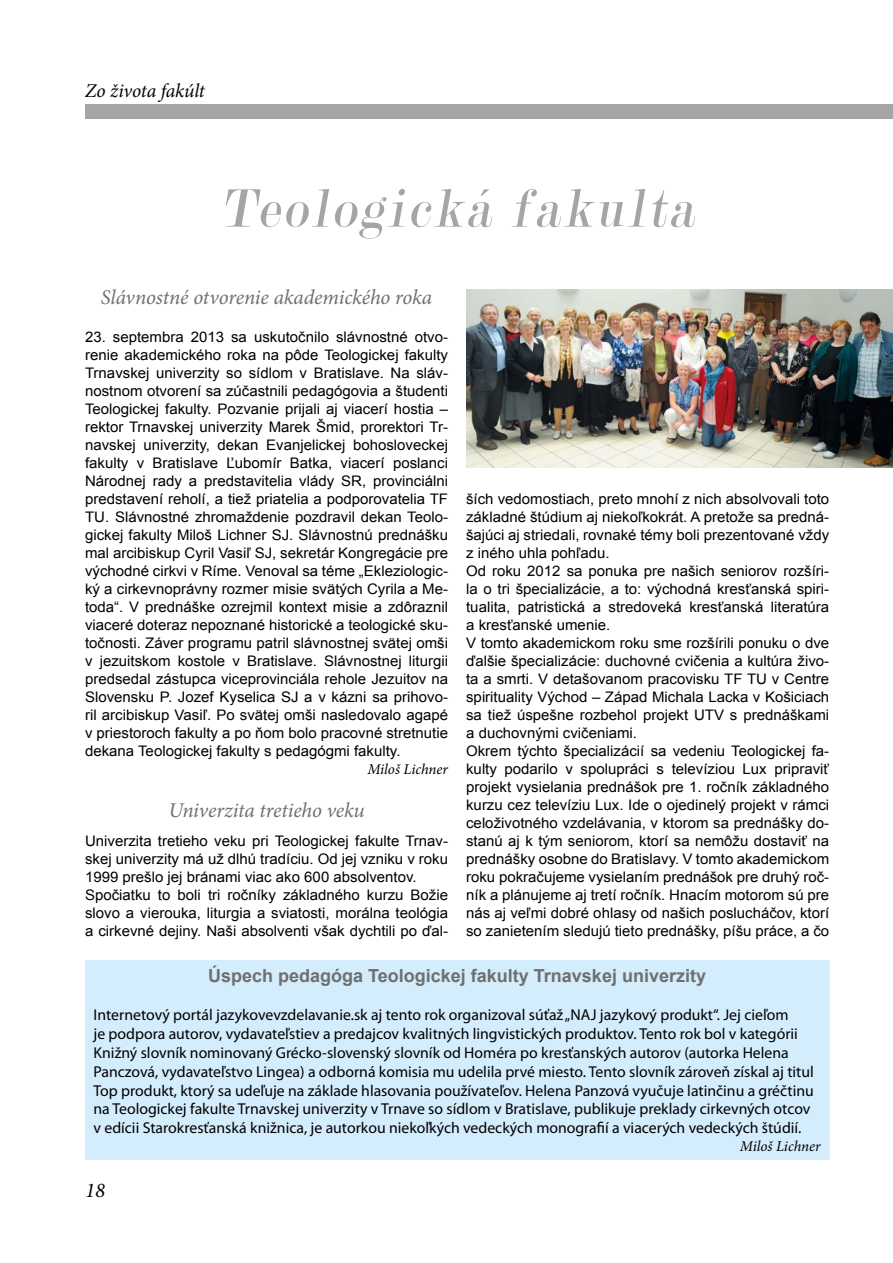
<style>
.page{position:relative;width:893px;height:1263px;background:#fff}
.page>*{position:absolute;margin:0;border:0;box-sizing:border-box;transform-origin:0 0}
.t1{font:italic 57.75px "Modern";color:#a6a5a5;scale:.93 1}
.t2{font:italic 21px "Minion Pro";letter-spacing:-.005em;color:#706f6f}
.t3{font:italic 21px "Minion Pro";color:#000}
.t4{font:italic 19.5px "Minion Pro";letter-spacing:-.01em;color:#000}
.t5{font:700 18px "Arial";color:#706f6f}
.t6{font:15.75px/18.9px "Myriad Pro";color:#000}
.t7{font:italic 15px "Minion Pro";color:#000}
.t8{font:14.55px/18px "Arial";color:#000}
</style>
<div class="page">
<div style="left:85px;top:104px;width:808px;height:15px;background:#a6a5a5"></div>
<div style="left:85px;top:960px;width:744px;height:200px;background:#d4edfc"></div>
<img style="left:466px;top:289px;width:427px;height:179px">
<h3 class="t4" style="left:85px;top:78px;width:121px">Zo života fakúlt</h3>
<h1 class="t1" style="left:221px;top:180px;width:521px">Teolog ická fakulta</h1>
<h2 class="t2" style="left:101px;top:283px;width:333px">Slávnostné otvorenie akademického roka</h2>
<p class="t8" style="left:85px;top:328px;width:365px;text-align:justify">23. septembra 2013 sa uskutočnilo slávnostné otvo&shy;renie akademického roka na pôde Teologickej fakulty Trnavskej univerzity so sídlom v Bratislave. Na sláv&shy;nostnom otvorení sa zúčastnili pedagógovia a študenti Teologickej fakulty. Pozvanie prijali aj viacerí hostia – rektor Trnavskej univerzity Marek Šmid, prorektori Tr&shy;navskej univerzity, dekan Evanjelickej bohosloveckej fakulty v Bratislave Ľubomír Batka, viacerí poslanci Národnej rady a predstavitelia vlády SR, provinciálni predstavení reholí, a tiež priatelia a podporovatelia TF TU. Slávnostné zhromaždenie pozdravil dekan Teolo&shy;gickej fakulty Miloš Lichner SJ. Slávnostnú prednášku mal arcibiskup Cyril Vasiľ SJ, sekretár Kongregácie pre východné cirkvi v Ríme. Venoval sa téme „Ekleziologic&shy;ký a cirkevnoprávny rozmer misie svätých Cyrila a Me&shy;toda“. V prednáške ozrejmil kontext misie a zdôraznil viaceré doteraz nepoznané historické a teologické sku&shy;točnosti. Záver programu patril slávnostnej svätej omši v jezuitskom kostole v Bratislave. Slávnostnej liturgii predsedal zástupca viceprovinciála rehole Jezuitov na Slovensku P. Jozef Kyselica SJ a v kázni sa prihovo&shy;ril arcibiskup Vasiľ. Po svätej omši nasledovalo agapé v priestoroch fakulty a po ňom bolo pracovné stretnutie dekana Teologickej fakulty s pedagógmi fakulty.</p>
<p class="t7" style="left:367px;top:759px;width:82px">Miloš Lichner</p>
<h2 class="t2" style="left:168px;top:796px;width:198px">Univerzita tretieho veku</h2>
<p class="t8" style="left:85px;top:832px;width:365px">Univerzita tretieho veku pri Teologickej fakulte Trnav&shy;skej univerzity má už dlhú tradíciu. Od jej vzniku v roku 1999 prešlo jej bránami viac ako 600 absolventov.<br>Spočiatku to boli tri ročníky základného kurzu Božie slovo a vierouka, liturgia a sviatosti, morálna teológia a cirkevné dejiny. Naši absolventi však dychtili po ďal-</p>
<p class="t8" style="left:466px;top:490px;width:365px">ších vedomostiach, preto mnohí z nich absolvovali toto základné štúdium aj niekoľkokrát. A pretože sa predná&shy;šajúci aj striedali, rovnaké témy boli prezentované vždy z iného uhla pohľadu.<br>Od roku 2012 sa ponuka pre našich seniorov rozšíri&shy;la o tri špecializácie, a to: východná kresťanská spiri&shy;tualita, patristická a stredoveká kresťanská literatúra a kresťanské umenie.<br>V tomto akademickom roku sme rozšírili ponuku o dve ďalšie špecializácie: duchovné cvičenia a kultúra živo&shy;ta a smrti. V detašovanom pracovisku TF TU v Centre spirituality Východ – Západ Michala Lacka v Košiciach sa tiež úspešne rozbehol projekt UTV s prednáškami a duchovnými cvičeniami.<br>Okrem týchto špecializácií sa vedeniu Teologickej fa&shy;kulty podarilo v spolupráci s televíziou Lux pripraviť projekt vysielania prednášok pre 1. ročník základného kurzu cez televíziu Lux. Ide o ojedinelý projekt v rámci celoživotného vzdelávania, v ktorom sa prednášky do&shy;stanú aj k tým seniorom, ktorí sa nemôžu dostaviť na prednášky osobne do Bratislavy. V tomto akademickom roku pokračujeme vysielaním prednášok pre druhý roč&shy;ník a plánujeme aj tretí ročník. Hnacím motorom sú pre nás aj veľmi dobré ohlasy od našich poslucháčov, ktorí so zanietením sledujú tieto prednášky, píšu práce, a čo</p>
<p class="t5" style="left:208px;top:964px;width:499px">Úspech pedagóga Teologickej fakulty Trnavskej univerzity</p>
<p class="t6" style="left:94px;top:1005px;width:722px">Internetový portál jazykovevzdelavanie.sk aj tento rok organizoval súťaž „NAJ jazykový produkt“. Jej cieľom<br>je podpora autorov, vydavateľstiev a predajcov kvalitných lingvistických produktov. Tento rok bol v kategórii Knižný slovník nominovaný Grécko-slovenský slovník od Homéra po kresťanských autorov (autorka Helena Panczová, vydavateľstvo Lingea) a odborná komisia mu udelila prvé miesto. Tento slovník zároveň získal aj titul Top produkt, ktorý sa udeľuje na základe hlasovania používateľov. Helena Panzová vyučuje latinčinu a gréčtinu na Teologickej fakulte Trnavskej univerzity v Trnave so sídlom v Bratislave, publikuje preklady cirkevných otcov v edícii Starokresťanská knižnica, je autorkou niekoľkých vedeckých monografií a viacerých vedeckých štúdií.</p>
<p class="t7" style="left:740px;top:1136px;width:82px">Miloš Lichner</p>
<h2 class="t3" style="left:85px;top:1176px;width:22px">18</h2>
</div>
